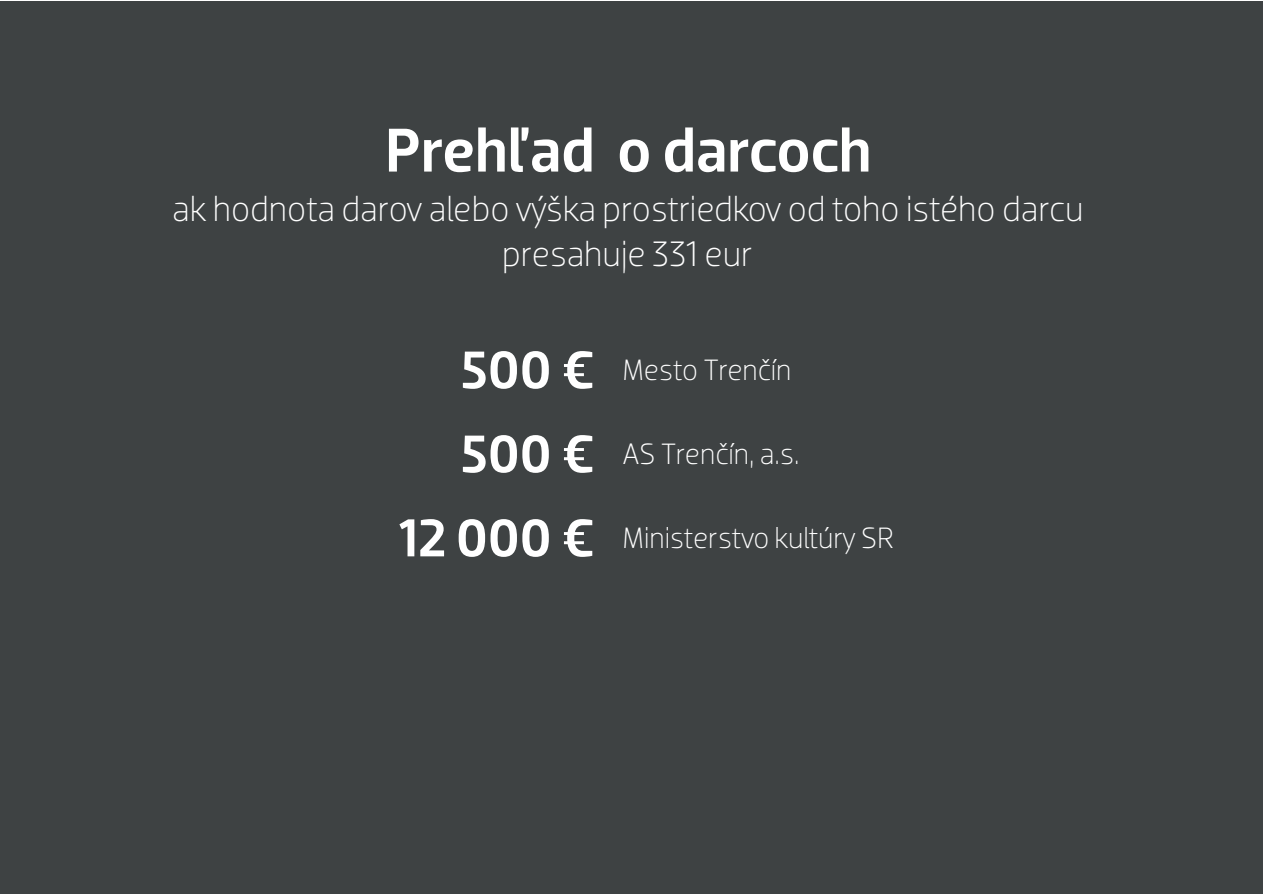
<style>
.page{position:relative;width:1263px;height:894px;background:#fff}
.page>*{position:absolute;margin:0;border:0;box-sizing:border-box;transform-origin:0 0}
.t1{font:500 63px "Dobra";color:#fff}
.t2{font:500 54px/84px "Dobra";color:#fff;text-align:right}
.t3{font:300 36px/45px "Dobra";color:#fff;text-align:center}
.t4{font:300 30px "Dobra";letter-spacing:-.005em;color:#fff}
</style>
<div class="page">
<div style="left:0;top:1px;width:1263px;height:893px;background:#3e4243"></div>
<h1 class="t1" style="left:385px;top:127px;width:488px">Prehľad o darcoch</h1>
<p class="t3" style="left:172px;top:190px;width:913px">ak hodnota darov alebo výška prostriedkov od toho istého darcu presahuje 331 eur</p>
<h2 class="t2" style="left:399px;top:333px;width:197px">500 €<br>500 €<br>12 000 €</h2>
<p class="t4" style="left:622px;top:359px;width:171px">Mesto Trenčín</p>
<p class="t4" style="left:622px;top:443px;width:179px">AS Trenčín, a.s.</p>
<p class="t4" style="left:622px;top:527px;width:273px">Ministerstvo kultúry SR</p>
</div>
